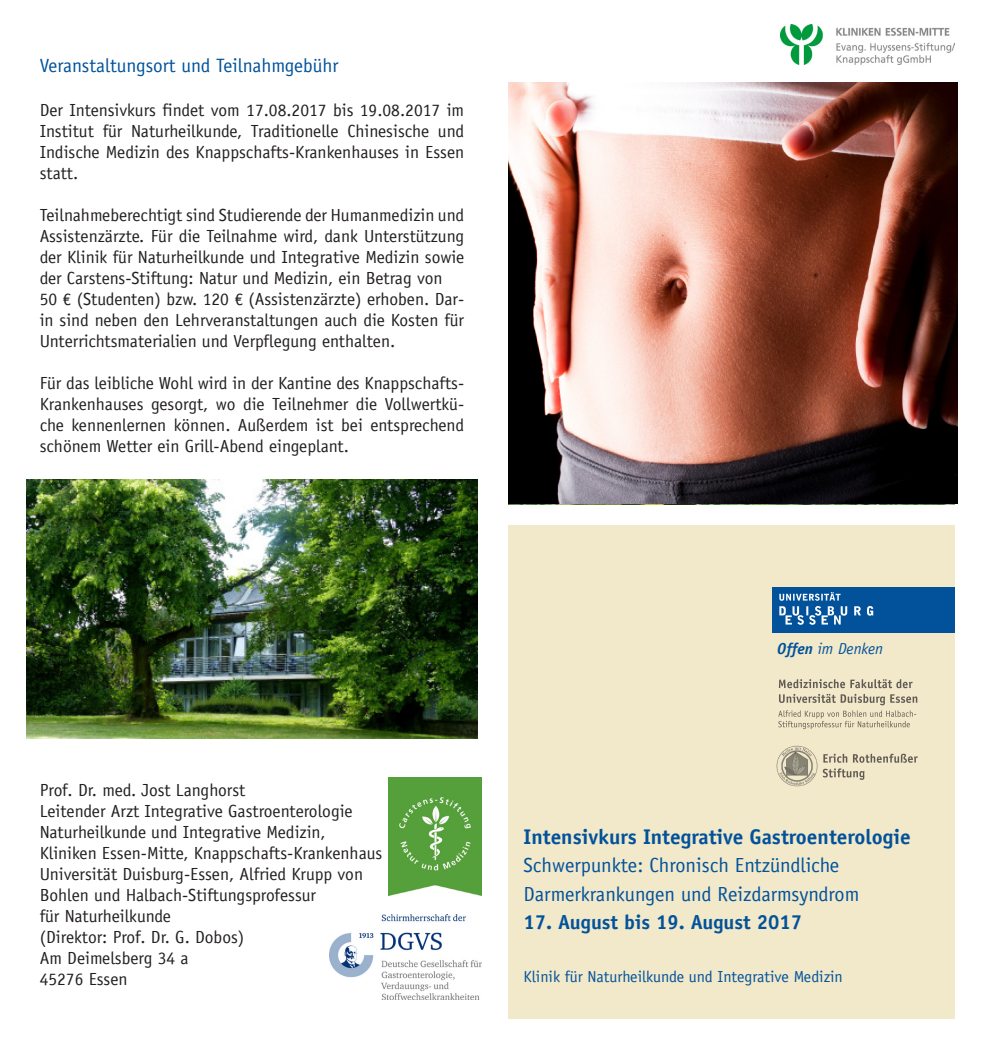
<style>
.page{position:relative;width:983px;height:1042px;background:#fff}
.page>*{position:absolute;margin:0;border:0;box-sizing:border-box;transform-origin:0 0}
.t1{font:700 21.18px "Officina Sans";color:#01529a}
.t2{font:20.3px "Officina Sans";color:#01529a}
.t3{font:700 20.3px "Officina Sans";color:#01529a}
.t4{font:19.25px "Officina Sans";color:#01529a}
.t5{font:17.5px/21px "Officina Sans";color:#231f20;text-align:justify}
.t6{font:15.92px "Officina Sans";color:#01529a}
.t7{font:italic 15.92px "Officina Sans";color:#01529a}
.s1{font-weight:700}
</style>
<div class="page">
<div style="left:508px;top:525px;width:446px;height:493px;background:#f2e8ca"></div>
<div style="left:771px;top:587px;width:183px;height:46px;background:#01529a"></div>
<svg style="left:779px;top:592px;width:94px;height:33px"></svg>
<svg style="left:778px;top:694px;width:139px;height:35px"></svg>
<svg style="left:778px;top:679px;width:134px;height:9px"></svg>
<svg style="left:822px;top:754px;width:95px;height:26px"></svg>
<img style="left:776px;top:745px;width:41px;height:41px">
<img style="left:508px;top:83px;width:449px;height:420px">
<img style="left:26px;top:480px;width:451px;height:258px">
<img style="left:388px;top:778px;width:93px;height:117px">
<img style="left:780px;top:25px;width:174px;height:40px">
<img style="left:329px;top:914px;width:152px;height:85px">
<p class="t4" style="left:40px;top:53px;width:300px">Veranstaltungsort und Teilnahmgebühr</p>
<p class="t5" style="left:40px;top:99px;width:426px">Der Intensivkurs findet vom 17.08.2017 bis 19.08.2017 im Institut für Naturheilkunde, Traditionelle Chinesische und Indische Medizin des Knappschafts-Krankenhauses in Essen statt.</p>
<p class="t5" style="left:40px;top:204px;width:426px;text-align:left">Teilnahmeberechtigt sind Studierende der Humanmedizin und Assistenzärzte. Für die Teilnahme wird, dank Unterstützung der Klinik für Naturheilkunde und Integrative Medizin sowie der Carstens-Stiftung: Natur und Medizin, ein Betrag von 50 € (Studenten) bzw. 120 € (Assistenzärzte) erhoben. Dar&shy;in sind neben den Lehrveranstaltungen auch die Kosten für Unterrichtsmaterialien und Verpflegung enthalten.</p>
<p class="t5" style="left:40px;top:372px;width:426px">Für das leibliche Wohl wird in der Kantine des Knappschafts-Krankenhauses gesorgt, wo die Teilnehmer die Vollwertkü&shy;che kennenlernen können. Außerdem ist bei entsprechend schönem Wetter ein Grill-Abend eingeplant.</p>
<p class="t5" style="left:40px;top:780px;width:207px">Prof. Dr. med. Jost Langhorst</p>
<p class="t5" style="left:40px;top:801px;width:314px">Leitender Arzt Integrative Gastroenterologie</p>
<p class="t5" style="left:40px;top:822px;width:287px">Naturheilkunde und Integrative Medizin,</p>
<p class="t5" style="left:40px;top:843px;width:344px">Kliniken Essen-Mitte, Knappschafts-Krankenhaus</p>
<p class="t5" style="left:40px;top:864px;width:325px">Universität Duisburg-Essen, Alfried Krupp von</p>
<p class="t5" style="left:40px;top:885px;width:278px">Bohlen und Halbach-Stiftungsprofessur</p>
<p class="t5" style="left:40px;top:906px;width:133px">für Naturheilkunde</p>
<p class="t5" style="left:40px;top:927px;width:206px">(Direktor: Prof. Dr. G. Dobos)</p>
<p class="t5" style="left:40px;top:948px;width:150px">Am Deimelsberg 34 a</p>
<p class="t5" style="left:40px;top:969px;width:89px">45276 Essen</p>
<p class="t7" style="left:777px;top:639px;width:107px"><span class="s1">Offen</span> im Denken</p>
<p class="t1" style="left:523px;top:824px;width:388px">Intensivkurs Integrative Gastroenterologie</p>
<p class="t2" style="left:523px;top:853px;width:317px">Schwerpunkte: Chronisch Entzündliche</p>
<p class="t2" style="left:523px;top:881px;width:337px">Darmerkrankungen und Reizdarmsyndrom</p>
<p class="t3" style="left:523px;top:909px;width:280px">17. August bis 19. August 2017</p>
<p class="t6" style="left:523px;top:967px;width:321px">Klinik für Naturheilkunde und Integrative Medizin</p>
</div>
